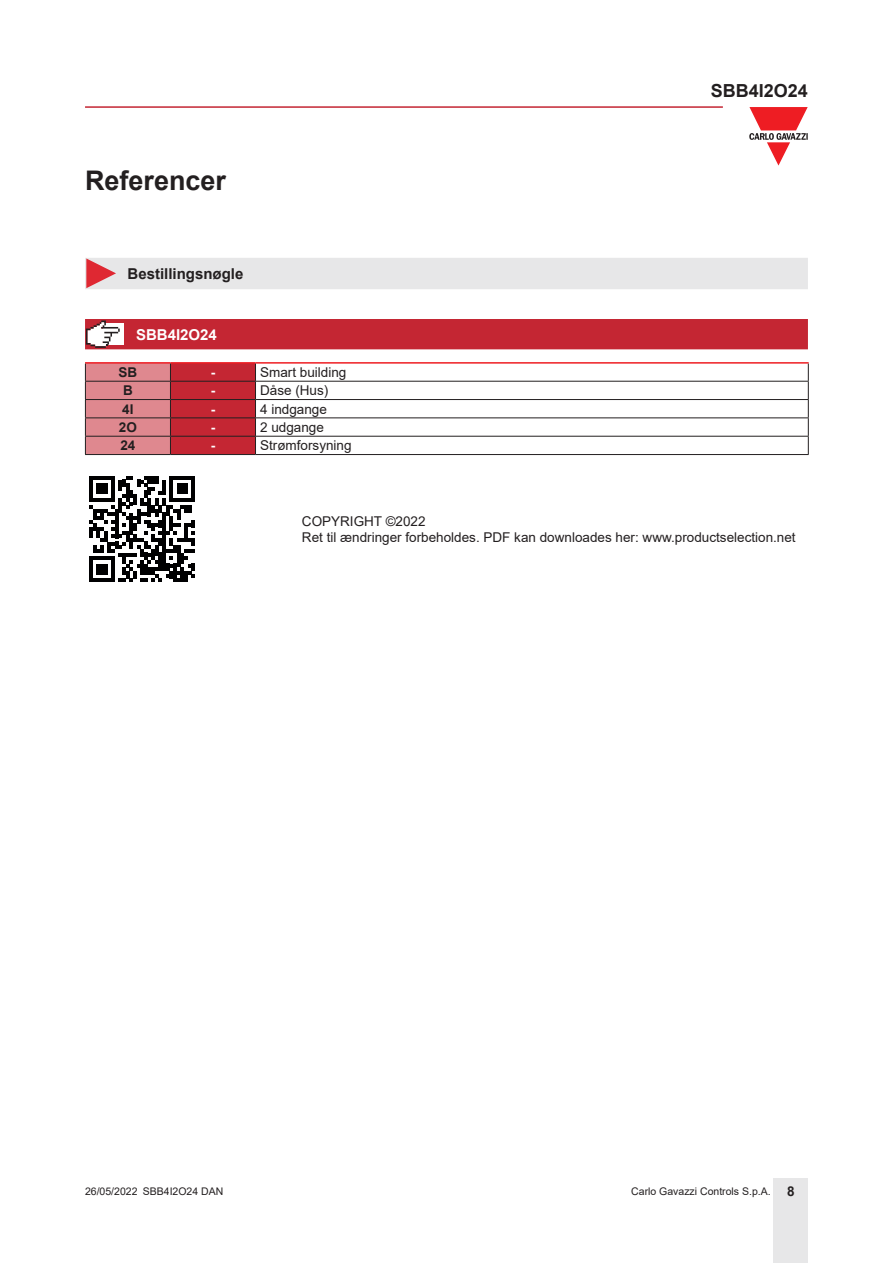
<style>
.page{position:relative;width:893px;height:1263px;background:#fff}
.page>*{position:absolute;margin:0;border:0;box-sizing:border-box;transform-origin:0 0}
.Titolo01{font:700 27px "Arial";color:#231f20}
.t1{font:700 18px "Arial";color:#231f20}
.Titolo03{font:700 15px "Arial";color:#231f20}
.Titolo04{font:700 15px "Arial";color:#fff}
.TestoTabellaSx{font:13.5px "Arial";color:#231f20}
.TestoTabella{font:13.5px "Arial";color:#231f20}
.TestoTabellaFn1{font:700 13.5px "Arial";color:#231f20}
.TestoTabellaFn2{font:700 13.5px "Arial";color:#fff}
.t2{font:10.5px "Arial";color:#231f20}
.s1{font-weight:700;font-size:13.5px}
</style>
<div class="page">
<hr style="left:85px;top:106px;width:638px;height:2px;background:#c42633">
<div style="left:774px;top:1178px;width:34px;height:85px;background:#e7e7e8"></div>
<svg style="left:749px;top:107px;width:59px;height:59px"></svg>
<div style="left:85px;top:258px;width:723px;height:31px;background:#e7e7e8"></div>
<div style="left:85px;top:319px;width:723px;height:30px;background:#c42633"></div>
<hr style="left:85px;top:362px;width:85px;height:2px;background:#ee1d23">
<hr style="left:170px;top:362px;width:85px;height:2px;background:#ee1d23">
<hr style="left:255px;top:362px;width:554px;height:2px;background:#ee1d23">
<hr style="left:255px;top:381px;width:554px;height:1px;background:#231f20">
<hr style="left:255px;top:399px;width:554px;height:1px;background:#231f20">
<hr style="left:255px;top:417px;width:554px;height:1px;background:#231f20">
<hr style="left:255px;top:436px;width:554px;height:1px;background:#231f20">
<svg style="left:85px;top:363px;width:171px;height:91px;background:#c7535c"></svg>
<svg style="left:808px;top:364px;width:1px;height:90px"></svg>
<hr style="left:85px;top:454px;width:85px;height:1px;background:#231f20">
<hr style="left:170px;top:454px;width:85px;height:1px;background:#231f20">
<hr style="left:255px;top:454px;width:554px;height:1px;background:#231f20">
<svg style="left:89px;top:476px;width:106px;height:106px"></svg>
<p class="Titolo01" style="left:85px;top:161px;width:143px">Referencer</p>
<p class="Titolo03" style="left:128px;top:263px;width:117px">Bestillingsnøgle</p>
<p class="Titolo04" style="left:136px;top:324px;width:82px">SBB4I2O24</p>
<p class="TestoTabellaFn1" style="left:119px;top:363px;width:20px">SB</p>
<p class="TestoTabellaFn2" style="left:211px;top:363px;width:6px">-</p>
<p class="TestoTabella" style="left:260px;top:363px;width:88px">Smart building</p>
<p class="TestoTabellaFn1" style="left:123px;top:381px;width:11px">B</p>
<p class="TestoTabellaFn2" style="left:211px;top:381px;width:6px">-</p>
<p class="TestoTabella" style="left:260px;top:381px;width:70px">Dåse (Hus)</p>
<p class="TestoTabellaFn1" style="left:122px;top:399px;width:13px">4I</p>
<p class="TestoTabellaFn2" style="left:211px;top:399px;width:6px">-</p>
<p class="TestoTabella" style="left:260px;top:400px;width:68px">4 indgange</p>
<p class="TestoTabellaFn1" style="left:119px;top:418px;width:20px">2O</p>
<p class="TestoTabellaFn2" style="left:211px;top:418px;width:6px">-</p>
<p class="TestoTabella" style="left:260px;top:418px;width:65px">2 udgange</p>
<p class="TestoTabellaFn1" style="left:120px;top:436px;width:17px">24</p>
<p class="TestoTabellaFn2" style="left:211px;top:436px;width:6px">-</p>
<p class="TestoTabella" style="left:260px;top:436px;width:93px">Strømforsyning</p>
<h2 class="t1" style="left:711px;top:78px;width:99px">SBB4I2O24</h2>
<p class="TestoTabellaSx" style="left:302px;top:512px;width:125px">COPYRIGHT ©2022</p>
<p class="TestoTabellaSx" style="left:302px;top:528px;width:495px">Ret til ændringer forbeholdes. PDF kan downloades her: www.productselection.net</p>
<p class="t2" style="left:85px;top:1183px;width:140px">26/05/2022 SBB4I2O24 DAN</p>
<p class="t2" style="left:631px;top:1183px;width:165px">Carlo Gavazzi Controls S.p.A. <span class="s1">8</span></p>
</div>
